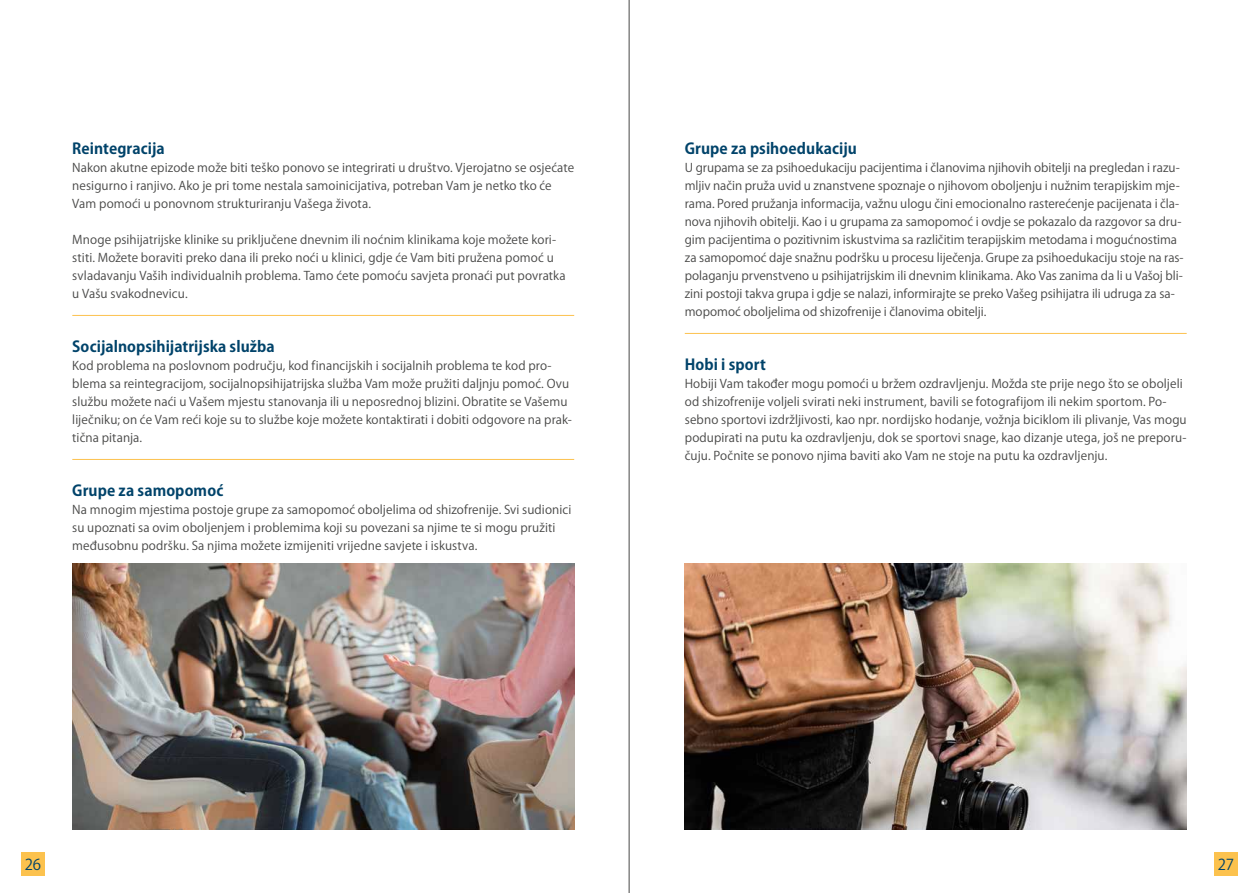
<style>
.page{position:relative;width:1259px;height:893px;background:#fff}
.page>*{position:absolute;margin:0;border:0;box-sizing:border-box;transform-origin:0 0}
.t1{font:700 15px "Koz Go Pr 6 N";letter-spacing:.005em;color:#00436a}
.t2{font:15px "Koz Go Pr 6 N";color:#00436a}
.t3{font:12px/18px "Koz Go Pr 6 N";letter-spacing:.005em;color:#484847}
</style>
<div class="page">
<div style="left:21px;top:852px;width:24px;height:24px;background:#fcc24e"></div>
<div style="left:1214px;top:852px;width:23px;height:24px;background:#fcc24e"></div>
<hr style="left:72px;top:315px;width:502px;height:1px;background:#fcc24e">
<hr style="left:72px;top:459px;width:502px;height:1px;background:#fcc24e">
<hr style="left:685px;top:333px;width:501px;height:1px;background:#fcc24e">
<img style="left:72px;top:563px;width:502px;height:266px">
<img style="left:685px;top:563px;width:501px;height:266px">
<hr style="left:629px;top:0;width:1px;height:893px;background:#484847">
<p class="t1" style="left:72px;top:140px;width:94px">Reintegracija</p>
<p class="t3" style="left:72px;top:159px;width:503px">Nakon akutne epizode može biti teško ponovo se integrirati u društvo. Vjerojatno se osjećate nesigurno i ranjivo. Ako je pri tome nestala samoinicijativa, potreban Vam je netko tko će<br>Vam pomoći u ponovnom strukturiranju Vašega života.</p>
<p class="t3" style="left:72px;top:231px;width:495px">Mnoge psihijatrijske klinike su priključene dnevnim ili noćnim klinikama koje možete kori&shy;stiti. Možete boraviti preko dana ili preko noći u klinici, gdje će Vam biti pružena pomoć u svladavanju Vaših individualnih problema. Tamo ćete pomoću savjeta pronaći put povratka u Vašu svakodnevicu.</p>
<p class="t1" style="left:72px;top:338px;width:204px">Socijalnopsihijatrijska služba</p>
<p class="t3" style="left:72px;top:357px;width:501px">Kod problema na poslovnom području, kod financijskih i socijalnih problema te kod pro&shy;blema sa reintegracijom, socijalnopsihijatrijska služba Vam može pružiti daljnju pomoć. Ovu službu možete naći u Vašem mjestu stanovanja ili u neposrednoj blizini. Obratite se Vašemu liječniku; on će Vam reći koje su to službe koje možete kontaktirati i dobiti odgovore na prak&shy;tična pitanja.</p>
<p class="t1" style="left:72px;top:482px;width:152px">Grupe za samopomoć</p>
<p class="t3" style="left:72px;top:501px;width:500px">Na mnogim mjestima postoje grupe za samopomoć oboljelima od shizofrenije. Svi sudionici su upoznati sa ovim oboljenjem i problemima koji su povezani sa njime te si mogu pružiti međusobnu podršku. Sa njima možete izmijeniti vrijedne savjete i iskustva.</p>
<p class="t1" style="left:685px;top:140px;width:174px">Grupe za psihoedukaciju</p>
<p class="t3" style="left:685px;top:159px;width:500px">U grupama se za psihoedukaciju pacijentima i članovima njihovih obitelji na pregledan i razu&shy;mljiv način pruža uvid u znanstvene spoznaje o njihovom oboljenju i nužnim terapijskim mje&shy;rama. Pored pružanja informacija, važnu ulogu čini emocionalno rasterećenje pacijenata i čla&shy;nova njihovih obitelji. Kao i u grupama za samopomoć i ovdje se pokazalo da razgovor sa dru&shy;gim pacijentima o pozitivnim iskustvima sa različitim terapijskim metodama i mogućnostima za samopomoć daje snažnu podršku u procesu liječenja. Grupe za psihoedukaciju stoje na ras&shy;polaganju prvenstveno u psihijatrijskim ili dnevnim klinikama. Ako Vas zanima da li u Vašoj bli&shy;zini postoji takva grupa i gdje se nalazi, informirajte se preko Vašeg psihijatra ili udruga za sa&shy;mopomoć oboljelima od shizofrenije i članovima obitelji.</p>
<p class="t1" style="left:685px;top:356px;width:82px">Hobi i sport</p>
<p class="t3" style="left:685px;top:375px;width:503px">Hobiji Vam također mogu pomoći u bržem ozdravljenju. Možda ste prije nego što se oboljeli od shizofrenije voljeli svirati neki instrument, bavili se fotografijom ili nekim sportom. Po&shy;sebno sportovi izdržljivosti, kao npr. nordijsko hodanje, vožnja biciklom ili plivanje, Vas mogu podupirati na putu ka ozdravljenju, dok se sportovi snage, kao dizanje utega, još ne preporu&shy;čuju. Počnite se ponovo njima baviti ako Vam ne stoje na putu ka ozdravljenju.</p>
<p class="t2" style="left:25px;top:856px;width:18px">26</p>
<p class="t2" style="left:1217px;top:856px;width:18px">27</p>
</div>
